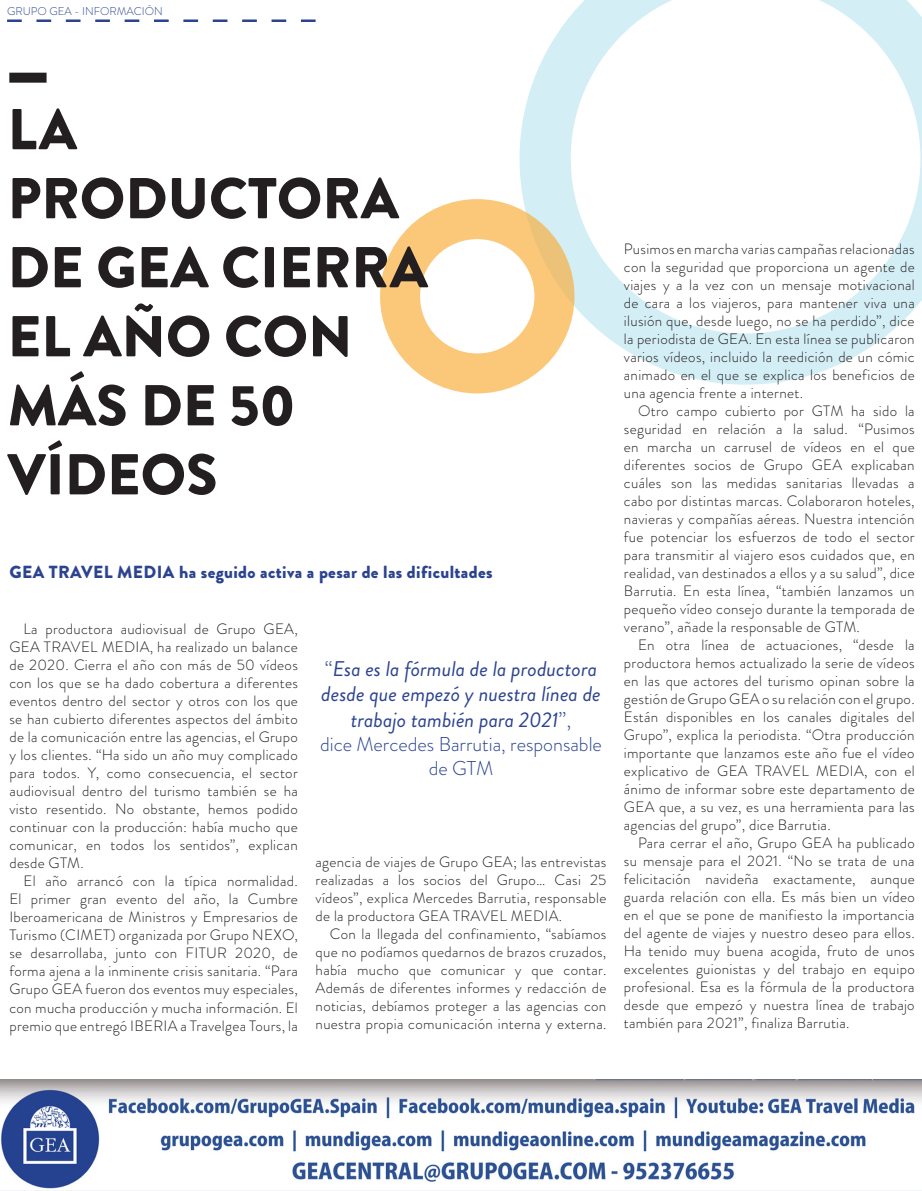
<style>
.page{position:relative;width:922px;height:1191px;background:#fff}
.page>*{position:absolute;margin:0;border:0;box-sizing:border-box;transform-origin:0 0}
.t1{font:900 57.5px/69px "Brandon Grotesque";color:#231f20}
.t2{font:italic 21.25px/25.5px "Brandon Grotesque";color:#2c4490;text-align:center}
.t3{font:300 20px/24px "Brandon Grotesque";color:#2c4490;text-align:center}
.t4{font:900 17.5px "Brandon Grotesque";letter-spacing:.02em;color:#2c4490}
.t5{font:300 15px/18px "Brandon Grotesque";letter-spacing:.02em;color:#231f20;text-align:justify}
.t6{font:300 11.25px "Brandon Grotesque";color:#2c4490}
.s1{font-weight:300;font-style:normal}
</style>
<div class="page">
<svg style="left:519px;top:0;width:402px;height:385px"></svg>
<div style="left:380px;top:199px;width:194px;height:194px;border:40px solid #faa82c;border-radius:50%"></div>
<svg style="left:7px;top:19px;width:308px;height:3px"></svg>
<img style="left:0;top:1079px;width:921px;height:112px">
<div style="left:9px;top:73px;width:38px;height:10px;background:#231f20"></div>
<p class="t6" style="left:7px;top:3px;width:157px">GRUPO GEA - INFORMACIÓN</p>
<p class="t1" style="left:8px;top:96px;width:421px">LA<br>PRODUCTORA<br>DE GEA CIERRA<br>EL AÑO CON<br>MÁS DE 50<br>VÍDEOS</p>
<p class="t4" style="left:9px;top:559px;width:484px">GEA TRAVEL MEDIA ha seguido activa a pesar de las dificultades</p>
<p class="t5" style="left:9px;top:620px;width:290px;text-indent:14px">La productora audiovisual de Grupo GEA, GEA TRAVEL MEDIA, ha realizado un balance de 2020. Cierra el año con más de 50 vídeos con los que se ha dado cobertura a diferentes eventos dentro del sector y otros con los que se han cubierto diferentes aspectos del ámbito de la comunicación entre las agencias, el Grupo y los clientes. “Ha sido un año muy complicado para todos. Y, como consecuencia, el sector audiovisual dentro del turismo también se ha visto resentido. No obstante, hemos podido continuar con la producción: había mucho que comunicar, en todos los sentidos”, explican desde GTM.</p>
<p class="t5" style="left:9px;top:872px;width:290px;text-indent:14px">El año arrancó con la típica normalidad.<br>El primer gran evento del año, la Cumbre Iberoamericana de Ministros y Empresarios de Turismo (CIMET) organizada por Grupo NEXO, se desarrollaba, junto con FITUR 2020, de forma ajena a la inminente crisis sanitaria. “Para Grupo GEA fueron dos eventos muy especiales, con mucha producción y mucha información. El premio que entregó IBERIA a Travelgea Tours, la</p>
<p class="t2" style="left:321px;top:656px;width:281px"><span class="s1">“</span>Esa es la fórmula de la productora desde que empezó y nuestra línea de trabajo también para 2021<span class="s1">”,</span></p>
<p class="t3" style="left:320px;top:732px;width:283px">dice Mercedes Barrutia, responsable de GTM</p>
<p class="t5" style="left:315px;top:852px;width:292px">agencia de viajes de Grupo GEA; las entrevistas realizadas a los socios del Grupo… Casi 25 vídeos”, explica Mercedes Barrutia, responsable de la productora GEA TRAVEL MEDIA.</p>
<p class="t5" style="left:315px;top:924px;width:292px;text-indent:14px">Con la llegada del confinamiento, “sabíamos que no podíamos quedarnos de brazos cruzados, había mucho que comunicar y que contar.<br>Además de diferentes informes y redacción de noticias, debíamos proteger a las agencias con nuestra propia comunicación interna y externa.</p>
<p class="t5" style="left:623px;top:240px;width:292px">Pusimos en marcha varias campañas relacionadas con la seguridad que proporciona un agente de viajes y a la vez con un mensaje motivacional de cara a los viajeros, para mantener viva una ilusión que, desde luego, no se ha perdido”, dice la periodista de GEA. En esta línea se publicaron varios vídeos, incluido la reedición de un cómic animado en el que se explica los beneficios de una agencia frente a internet.</p>
<p class="t5" style="left:623px;top:402px;width:292px;text-indent:14px">Otro campo cubierto por GTM ha sido la seguridad en relación a la salud. “Pusimos en marcha un carrusel de vídeos en el que diferentes socios de Grupo GEA explicaban cuáles son las medidas sanitarias llevadas a cabo por distintas marcas. Colaboraron hoteles, navieras y compañías aéreas. Nuestra intención fue potenciar los esfuerzos de todo el sector para transmitir al viajero esos cuidados que, en realidad, van destinados a ellos y a su salud”, dice Barrutia. En esta línea, “también lanzamos un pequeño vídeo consejo durante la temporada de verano”, añade la responsable de GTM.</p>
<p class="t5" style="left:623px;top:636px;width:292px;text-indent:14px">En otra línea de actuaciones, “desde la productora hemos actualizado la serie de vídeos en las que actores del turismo opinan sobre la gestión de Grupo GEA o su relación con el grupo.<br>Están disponibles en los canales digitales del Grupo”, explica la periodista. “Otra producción importante que lanzamos este año fue el vídeo explicativo de GEA TRAVEL MEDIA, con el ánimo de informar sobre este departamento de GEA que, a su vez, es una herramienta para las agencias del grupo”, dice Barrutia.</p>
<p class="t5" style="left:623px;top:834px;width:292px;text-indent:14px">Para cerrar el año, Grupo GEA ha publicado su mensaje para el 2021. “No se trata de una felicitación navideña exactamente, aunque guarda relación con ella. Es más bien un vídeo en el que se pone de manifiesto la importancia del agente de viajes y nuestro deseo para ellos.<br>Ha tenido muy buena acogida, fruto de unos excelentes guionistas y del trabajo en equipo profesional. Esa es la fórmula de la productora desde que empezó y nuestra línea de trabajo también para 2021”, finaliza Barrutia.</p>
</div>
